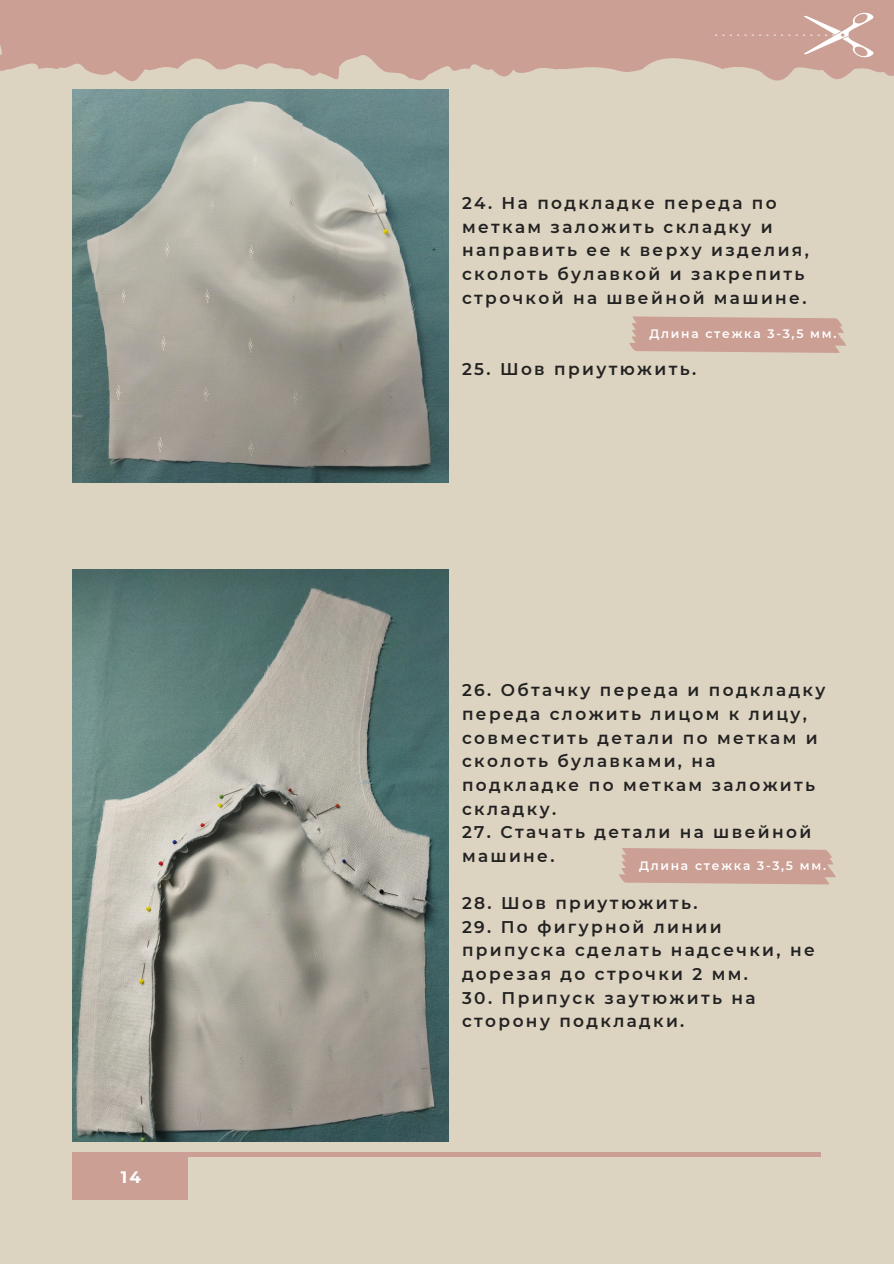
<style>
.page{position:relative;width:894px;height:1264px;background:#fff}
.page>*{position:absolute;margin:0;border:0;box-sizing:border-box;transform-origin:0 0}
.t1{font:600 16.95px/23.7px "Montserrat";letter-spacing:.14em;color:#222}
.t2{font:700 16.5px "Montserrat";color:#fff}
.t3{font:600 12.15px "Montserrat";letter-spacing:.14em;color:#fff}
</style>
<div class="page">
<div style="left:0;top:0;width:893px;height:1263px;background:#ddd3c1"></div>
<div style="left:72px;top:1153px;width:115px;height:46px;background:#cb9f94"></div>
<hr style="left:72px;top:1152px;width:748px;height:4px;background:#cb9f94">
<svg style="left:0;top:0;width:893px;height:81px;fill:#cb9f94"></svg>
<svg style="left:788px;top:12px;width:87px;height:46px;background:#d3aea4"></svg>
<svg style="left:737px;top:35px;width:45px;height:1px"></svg>
<svg style="left:715px;top:35px;width:16px;height:1px"></svg>
<img style="left:72px;top:569px;width:376px;height:572px">
<svg style="left:619px;top:848px;width:216px;height:36px;background:#cca397"></svg>
<img style="left:72px;top:89px;width:376px;height:393px">
<svg style="left:629px;top:316px;width:217px;height:36px;background:#cca397"></svg>
<p class="t2" style="left:121px;top:1166px;width:22px">14</p>
<h1 class="t1" style="left:462px;top:191px;width:348px">24. На подкладке переда по меткам заложить складку и направить ее к верху изделия, сколоть булавкой и закрепить строчкой на швейной машине.</h1>
<p class="t3" style="left:649px;top:326px;width:188px">Длина стежка 3-3,5 мм.</p>
<p class="t1" style="left:462px;top:356px;width:236px">25. Шов приутюжить.</p>
<p class="t1" style="left:462px;top:678px;width:365px">26. Обтачку переда и подкладку переда сложить лицом к лицу, совместить детали по меткам и сколоть булавками, на подкладке по меткам заложить складку.</p>
<p class="t1" style="left:462px;top:820px;width:351px">27. Стачать детали на швейной машине.</p>
<p class="t1" style="left:462px;top:891px;width:237px">28. Шов приутюжить.</p>
<p class="t1" style="left:462px;top:914px;width:354px">29. По фигурной линии припуска сделать надсечки, не дорезая до строчки 2 мм.</p>
<p class="t1" style="left:462px;top:985px;width:295px">30. Припуск заутюжить на сторону подкладки.</p>
<h1 class="t3" style="left:639px;top:858px;width:188px">Длина стежка 3-3,5 мм.</h1>
</div>
